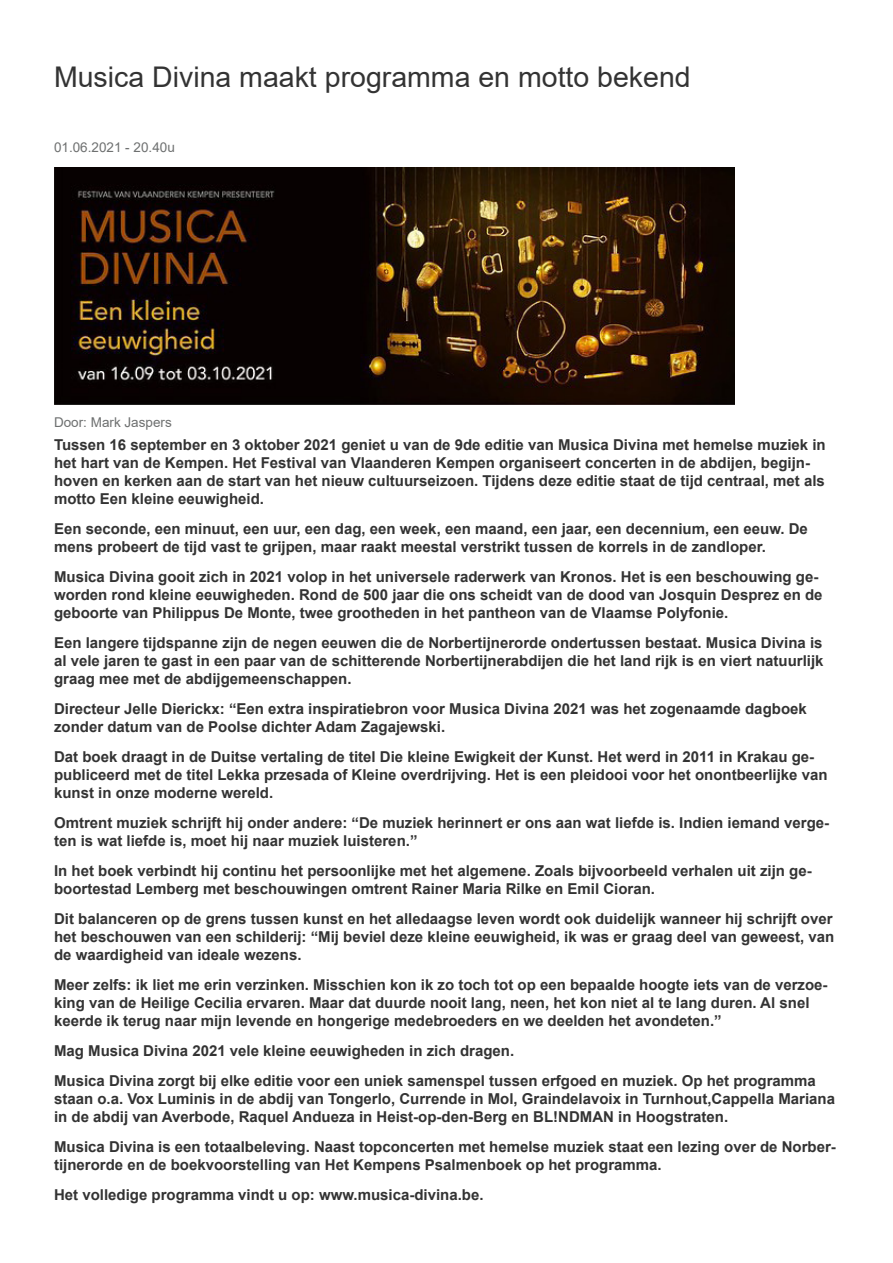
<style>
.page{position:relative;width:893px;height:1263px;background:#fff}
.page>*{position:absolute;margin:0;border:0;box-sizing:border-box;transform-origin:0 0}
.t1{font:28.5px "Arial";color:#333}
.t2{font:700 15px/18px "Arial";color:#333}
.t3{font:13.5px "Arial";color:#6e7070}
</style>
<div class="page">
<img style="left:54px;top:167px;width:680px;height:238px">
<p class="t1" style="left:54px;top:58px;width:638px">Musica Divina maakt programma en motto bekend</p>
<p class="t3" style="left:54px;top:138px;width:122px">01.06.2021 - 20.40u</p>
<p class="t3" style="left:54px;top:413px;width:119px">Door: Mark Jaspers</p>
<p class="t2" style="left:54px;top:436px;width:773px">Tussen 16 september en 3 oktober 2021 geniet u van de 9de editie van Musica Divina met hemelse muziek in het hart van de Kempen. Het Festival van Vlaanderen Kempen organiseert concerten in de abdijen, begijn&shy;hoven en kerken aan de start van het nieuw cultuurseizoen. Tijdens deze editie staat de tijd centraal, met als motto Een kleine eeuwigheid.</p>
<p class="t2" style="left:54px;top:520px;width:755px">Een seconde, een minuut, een uur, een dag, een week, een maand, een jaar, een decennium, een eeuw. De mens probeert de tijd vast te grijpen, maar raakt meestal verstrikt tussen de korrels in de zandloper.</p>
<p class="t2" style="left:54px;top:568px;width:770px">Musica Divina gooit zich in 2021 volop in het universele raderwerk van Kronos. Het is een beschouwing ge&shy;worden rond kleine eeuwigheden. Rond de 500 jaar die ons scheidt van de dood van Josquin Desprez en de geboorte van Philippus De Monte, twee grootheden in het pantheon van de Vlaamse Polyfonie.</p>
<p class="t2" style="left:54px;top:634px;width:771px;text-align:justify">Een langere tijdspanne zijn de negen eeuwen die de Norbertijnerorde ondertussen bestaat. Musica Divina is al vele jaren te gast in een paar van de schitterende Norbertijnerabdijen die het land rijk is en viert natuurlijk graag mee met de abdijgemeenschappen.</p>
<p class="t2" style="left:54px;top:700px;width:754px">Directeur Jelle Dierickx: “Een extra inspiratiebron voor Musica Divina 2021 was het zogenaamde dagboek zonder datum van de Poolse dichter Adam Zagajewski.</p>
<p class="t2" style="left:54px;top:748px;width:775px">Dat boek draagt in de Duitse vertaling de titel Die kleine Ewigkeit der Kunst. Het werd in 2011 in Krakau ge&shy;publiceerd met de titel Lekka przesada of Kleine overdrijving. Het is een pleidooi voor het onontbeerlijke van kunst in onze moderne wereld.</p>
<p class="t2" style="left:54px;top:814px;width:777px">Omtrent muziek schrijft hij onder andere: “De muziek herinnert er ons aan wat liefde is. Indien iemand verge&shy;ten is wat liefde is, moet hij naar muziek luisteren.”</p>
<p class="t2" style="left:54px;top:862px;width:759px">In het boek verbindt hij continu het persoonlijke met het algemene. Zoals bijvoorbeeld verhalen uit zijn ge&shy;boortestad Lemberg met beschouwingen omtrent Rainer Maria Rilke en Emil Cioran.</p>
<p class="t2" style="left:54px;top:910px;width:782px;text-align:justify">Dit balanceren op de grens tussen kunst en het alledaagse leven wordt ook duidelijk wanneer hij schrijft over het beschouwen van een schilderij: “Mij beviel deze kleine eeuwigheid, ik was er graag deel van geweest, van de waardigheid van ideale wezens.</p>
<p class="t2" style="left:54px;top:976px;width:775px">Meer zelfs: ik liet me erin verzinken. Misschien kon ik zo toch tot op een bepaalde hoogte iets van de verzoe&shy;king van de Heilige Cecilia ervaren. Maar dat duurde nooit lang, neen, het kon niet al te lang duren. Al snel keerde ik terug naar mijn levende en hongerige medebroeders en we deelden het avondeten.”</p>
<p class="t2" style="left:54px;top:1042px;width:462px">Mag Musica Divina 2021 vele kleine eeuwigheden in zich dragen.</p>
<p class="t2" style="left:54px;top:1072px;width:782px">Musica Divina zorgt bij elke editie voor een uniek samenspel tussen erfgoed en muziek. Op het programma staan o.a. Vox Luminis in de abdij van Tongerlo, Currende in Mol, Graindelavoix in Turnhout,Cappella Mariana in de abdij van Averbode, Raquel Andueza in Heist-op-den-Berg en BL!NDMAN in Hoogstraten.</p>
<p class="t2" style="left:54px;top:1138px;width:783px">Musica Divina is een totaalbeleving. Naast topconcerten met hemelse muziek staat een lezing over de Norber&shy;tijnerorde en de boekvoorstelling van Het Kempens Psalmenboek op het programma.</p>
<p class="t2" style="left:54px;top:1186px;width:431px">Het volledige programma vindt u op: www.musica-divina.be.</p>
</div>
